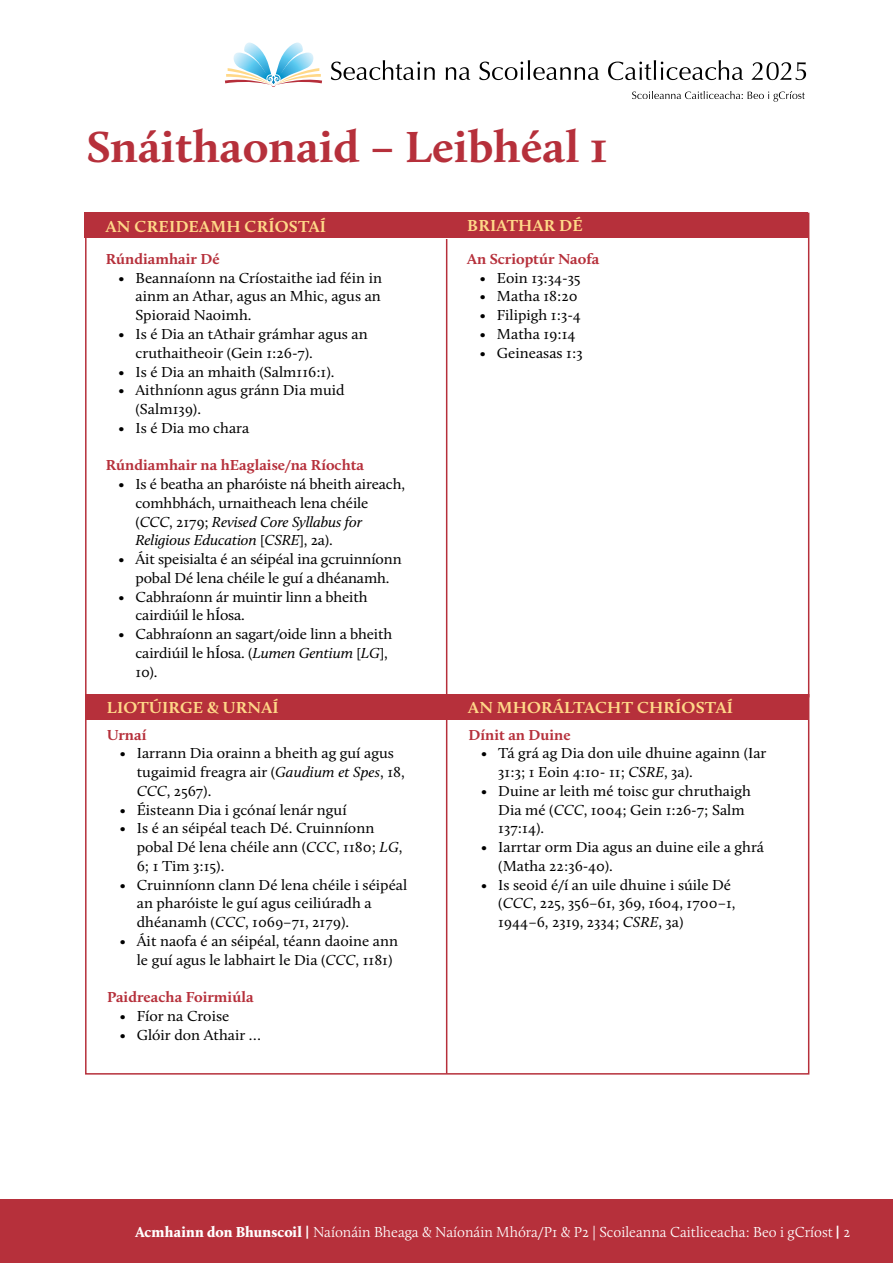
<style>
.page{position:relative;width:893px;height:1263px;background:#fff}
.page>*{position:absolute;margin:0;border:0;box-sizing:border-box;transform-origin:0 0}
.t1{font:700 45px "Calluna";color:#b6303b;scale:1.05 1}
.t2{font:700 16.5px "Calluna";letter-spacing:.015em;color:#ffd888;scale:1.05 1}
.t3{font:15px/18.8px "Calluna";color:#000;scale:1.05 1}
.t4{font:700 15px "Calluna";color:#b6303b;scale:1.05 1}
.t5{font:300 15px "Calluna";color:#fff}
.s1{font-style:italic}
.s2{font-weight:900}
.s3{font-family:"Karmina";font-weight:700}
</style>
<div class="page">
<div style="left:0;top:1199px;width:893px;height:64px;background:#b6303b"></div>
<svg style="left:225px;top:43px;width:97px;height:44px"></svg>
<svg style="left:632px;top:91px;width:173px;height:11px"></svg>
<svg style="left:331px;top:60px;width:104px;height:20px"></svg>
<svg style="left:446px;top:67px;width:24px;height:13px"></svg>
<svg style="left:479px;top:60px;width:120px;height:20px"></svg>
<svg style="left:608px;top:60px;width:135px;height:20px"></svg>
<svg style="left:751px;top:62px;width:55px;height:18px"></svg>
<hr style="left:446px;top:239px;width:1px;height:834px;background:#b6303b">
<div style="left:84px;top:213px;width:724px;height:25px;background:#b6303b"></div>
<div style="left:85px;top:694px;width:724px;height:25px;background:#b6303b"></div>
<h1 class="t1" style="left:86px;top:119px;width:498px">Snáithaonaid – Leibhéal 1</h1>
<p class="t2" style="left:106px;top:216px;width:211px">AN CREIDEAMH CRÍOSTAÍ</p>
<p class="t2" style="left:467px;top:216px;width:112px">BRIATHAR DÉ</p>
<p class="t4" style="left:106px;top:250px;width:110px">Rúndiamhair Dé</p>
<p class="t3" style="left:136px;top:268px;width:236px;text-align:justify;text-indent:-17px">• Beannaíonn na Críostaithe iad féin in ainm an Athar, agus an Mhic, agus an Spioraid Naoimh.</p>
<p class="t3" style="left:136px;top:324px;width:223px;text-indent:-17px">• Is é Dia an tAthair grámhar agus an cruthaitheoir (Gein 1:26-7).</p>
<p class="t3" style="left:118px;top:362px;width:207px">• Is é Dia an mhaith (Salm116:1).</p>
<p class="t3" style="left:136px;top:381px;width:201px;text-indent:-17px">• Aithníonn agus gránn Dia muid (Salm139).</p>
<p class="t3" style="left:118px;top:418px;width:126px">• Is é Dia mo chara</p>
<p class="t4" style="left:106px;top:456px;width:248px">Rúndiamhair na hEaglaise/na Ríochta</p>
<p class="t3" style="left:136px;top:474px;width:258px;text-indent:-17px">• Is é beatha an pharóiste ná bheith aireach, comhbhách, urnaitheach lena chéile (<span class="s1">CCC</span>, 2179; <span class="s1">Revised Core Syllabus for Religious Education</span> [<span class="s1">CSRE</span>], 2a).</p>
<p class="t3" style="left:118px;top:549px;width:271px;text-align:center">• Áit speisialta é an séipéal ina gcruinníonn pobal Dé lena chéile le guí a dhéanamh.</p>
<p class="t3" style="left:136px;top:587px;width:223px;text-indent:-17px">• Cabhraíonn ár muintir linn a bheith cairdiúil le hÍosa.</p>
<p class="t3" style="left:136px;top:624px;width:246px;text-indent:-17px">• Cabhraíonn an sagart/oide linn a bheith cairdiúil le hÍosa. (<span class="s1">Lumen Gentium</span> [<span class="s1">LG</span>],<br>10).</p>
<p class="t4" style="left:467px;top:250px;width:127px">An Scrioptúr Naofa</p>
<p class="t3" style="left:480px;top:268px;width:97px">• Eoin 13:34-35</p>
<p class="t3" style="left:480px;top:287px;width:95px">• Matha 18:20</p>
<p class="t3" style="left:480px;top:306px;width:98px">• Filipigh 1:3-4</p>
<p class="t3" style="left:480px;top:324px;width:93px">• Matha 19:14</p>
<p class="t3" style="left:480px;top:343px;width:99px">• Geineasas 1:3</p>
<p class="t2" style="left:107px;top:697px;width:165px">LIOTÚIRGE &amp; URNAÍ</p>
<p class="t2" style="left:468px;top:697px;width:254px">AN MHORÁLTACHT CHRÍOSTAÍ</p>
<p class="t4" style="left:107px;top:725px;width:39px">Urnaí</p>
<p class="t3" style="left:137px;top:744px;width:257px;text-indent:-17px">• Iarrann Dia orainn a bheith ag guí agus tugaimid freagra air (<span class="s1">Gaudium et Spes</span>, 18,<br><span class="s1">CCC</span>, 2567).</p>
<p class="t3" style="left:120px;top:800px;width:218px">• Éisteann Dia i gcónaí lenár nguí</p>
<p class="t3" style="left:137px;top:819px;width:254px;text-indent:-17px">• Is é an séipéal teach Dé. Cruinníonn pobal Dé lena chéile ann (<span class="s1">CCC</span>, 1180; <span class="s1">LG</span>,<br>6; 1 Tim 3:15).</p>
<p class="t3" style="left:137px;top:875px;width:259px;text-indent:-17px">• Cruinníonn clann Dé lena chéile i séipéal an pharóiste le guí agus ceiliúradh a dhéanamh (<span class="s1">CCC</span>, 1069–71, 2179).</p>
<p class="t3" style="left:137px;top:931px;width:250px;text-indent:-17px">• Áit naofa é an séipéal, téann daoine ann le guí agus le labhairt le Dia (<span class="s1">CCC</span>, 1181)</p>
<p class="t4" style="left:107px;top:988px;width:141px">Paidreacha Foirmiúla</p>
<p class="t3" style="left:120px;top:1006px;width:106px">• Fíor na Croise</p>
<p class="t3" style="left:120px;top:1025px;width:136px">• Glóir don Athair …</p>
<p class="t4" style="left:468px;top:725px;width:99px">Dínit an Duine</p>
<p class="t3" style="left:498px;top:744px;width:257px;text-indent:-17px">• Tá grá ag Dia don uile dhuine againn (Iar<br>31:3; 1 Eoin 4:10- 11; <span class="s1">CSRE</span>, 3a).</p>
<p class="t3" style="left:498px;top:781px;width:242px;text-indent:-17px">• Duine ar leith mé toisc gur chruthaigh<br>Dia mé (<span class="s1">CCC</span>, 1004; Gein 1:26-7; Salm<br>137:14).</p>
<p class="t3" style="left:498px;top:837px;width:255px;text-indent:-17px">• Iarrtar orm Dia agus an duine eile a ghrá (Matha 22:36-40).</p>
<p class="t3" style="left:498px;top:875px;width:228px;text-indent:-17px">• Is seoid é/í an uile dhuine i súile Dé (<span class="s1">CCC</span>, 225, 356–61, 369, 1604, 1700–1,<br>1944–6, 2319, 2334; <span class="s1">CSRE</span>, 3a)</p>
<p class="t5" style="left:135px;top:1223px;width:717px"><span class="s2">Acmhainn don Bhunscoil</span> <span class="s3">|</span> Naíonáin Bheaga &amp; Naíonáin Mhóra/P1 &amp; P2 | Scoileanna Caitliceacha: Beo i gCríost <span class="s3">|</span> 2</p>
</div>
